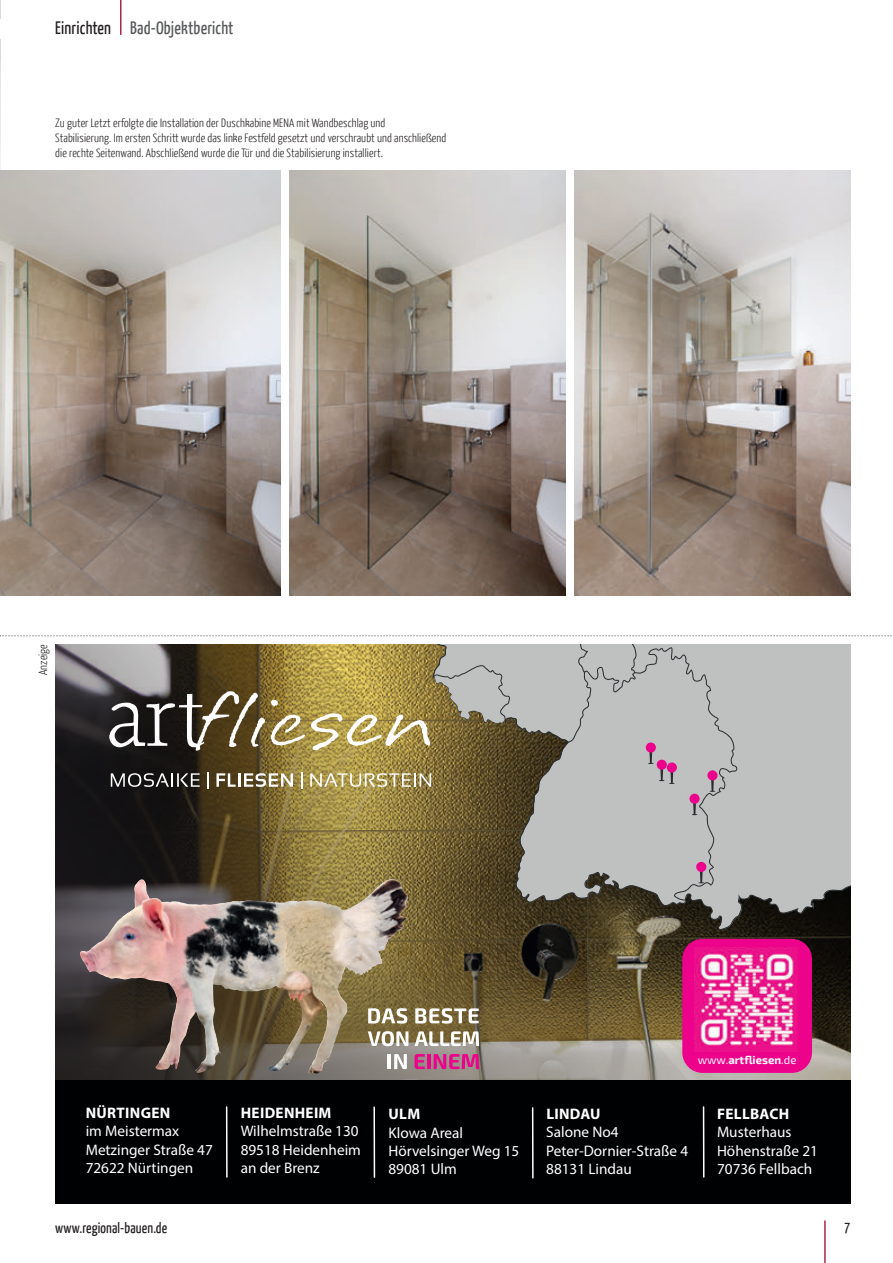
<style>
.page{position:relative;width:893px;height:1263px;background:#fff}
.page>*{position:absolute;margin:0;border:0;box-sizing:border-box;transform-origin:0 0}
.t1{font:18px "Yanone Kaffeesatz";letter-spacing:.01em;color:#57585a}
.t2{font:15.3px/18.3px "Myriad Pro";color:#fff}
.t3{font:15px "Yanone Kaffeesatz";letter-spacing:.01em;color:#231f20}
.t4{font:300 12px/15px "Yanone Kaffeesatz";letter-spacing:.01em;color:#231f20}
.t5{font:700 11.4px "Exo 2.0";color:#fff}
.s1{color:#231f20}
.s2{font-weight:400}
.s3{font-weight:700}
</style>
<div class="page">
<svg style="left:55px;top:644px;width:673px;height:436px;background:#64593e"></svg>
<div style="left:55px;top:1080px;width:795px;height:123px;background:#000103"></div>
<hr style="left:226px;top:1107px;width:2px;height:70px;background:#fff">
<hr style="left:373px;top:1107px;width:2px;height:70px;background:#fff">
<hr style="left:532px;top:1108px;width:2px;height:70px;background:#fff">
<hr style="left:703px;top:1107px;width:1px;height:70px;background:#fff">
<svg style="left:111px;top:773px;width:89px;height:14px"></svg>
<svg style="left:207px;top:772px;width:2px;height:17px"></svg>
<svg style="left:216px;top:773px;width:20px;height:14px"></svg>
<hr style="left:238px;top:773px;width:3px;height:14px;background:#fff">
<svg style="left:244px;top:773px;width:49px;height:14px"></svg>
<svg style="left:301px;top:772px;width:1px;height:17px"></svg>
<svg style="left:310px;top:773px;width:93px;height:14px"></svg>
<svg style="left:109px;top:691px;width:294px;height:60px;background:#887b55"></svg>
<img style="left:80px;top:879px;width:310px;height:178px">
<svg style="left:368px;top:1008px;width:39px;height:15px"></svg>
<svg style="left:415px;top:1008px;width:64px;height:15px"></svg>
<svg style="left:368px;top:1031px;width:40px;height:15px"></svg>
<svg style="left:415px;top:1031px;width:64px;height:15px"></svg>
<hr style="left:388px;top:1054px;width:3px;height:15px;background:#fff">
<svg style="left:394px;top:1054px;width:13px;height:15px"></svg>
<svg style="left:415px;top:1054px;width:10px;height:15px"></svg>
<hr style="left:427px;top:1054px;width:4px;height:15px;background:#ed028c">
<svg style="left:434px;top:1054px;width:45px;height:15px"></svg>
<div style="left:682px;top:939px;width:130px;height:134px;background:#ed028c;border-radius:20px"></div>
<img style="left:695px;top:947px;width:102px;height:105px">
<svg style="left:403px;top:644px;width:447px;height:286px;background:#9d9a8f"></svg>
<div style="left:646px;top:742px;width:10px;height:11px;background:#ed028c;border-radius:50%"></div>
<svg style="left:648px;top:750px;width:27px;height:34px"></svg>
<div style="left:667px;top:762px;width:10px;height:10px;background:#ed028c;border-radius:50%"></div>
<svg style="left:710px;top:779px;width:5px;height:13px"></svg>
<div style="left:707px;top:770px;width:10px;height:10px;background:#ed028c;border-radius:50%"></div>
<svg style="left:692px;top:804px;width:5px;height:11px"></svg>
<div style="left:689px;top:794px;width:11px;height:10px;background:#ed028c;border-radius:50%"></div>
<svg style="left:698px;top:871px;width:6px;height:12px"></svg>
<div style="left:696px;top:862px;width:10px;height:10px;background:#ed028c;border-radius:50%"></div>
<svg style="left:0;top:635px;width:892px;height:1px"></svg>
<img style="left:0;top:0;width:1px;height:170px">
<div style="left:0;top:19px;width:244px;height:19px;background:#fff"></div>
<hr style="left:120px;top:0;width:2px;height:35px;background:#a62b43">
<img style="left:0;top:170px;width:281px;height:425px">
<img style="left:289px;top:170px;width:277px;height:425px">
<img style="left:574px;top:170px;width:276px;height:425px">
<hr style="left:824px;top:1220px;width:2px;height:43px;background:#a62b43">
<p class="t1" style="left:55px;top:17px;width:180px"><span class="s1">Einrichten</span> Bad-Objektbericht</p>
<p class="t4" style="left:55px;top:115px;width:332px">Zu guter Letzt erfolgte die Installation der Duschkabine MENA mit Wandbeschlag und</p>
<p class="t4" style="left:55px;top:130px;width:392px">Stabilisierung. Im ersten Schritt wurde das linke Festfeld gesetzt und verschraubt und anschließend die rechte Seitenwand. Abschließend wurde die Tür und die Stabilisierung installiert.</p>
<p class="t4" style="left:35px;top:675px;width:32px;rotate:-90deg">Anzeige</p>
<p class="t5" style="left:698px;top:1053px;width:100px"><span class="s2">www.</span>artfliesen<span class="s2">.de</span></p>
<p class="t2" style="left:86px;top:1105px;width:129px"><span class="s3">NÜRTINGEN<br></span>im Meistermax<br>Metzinger Straße 47<br>72622 Nürtingen</p>
<p class="t2" style="left:241px;top:1105px;width:122px"><span class="s3">HEIDENHEIM<br></span>Wilhelmstraße 130<br>89518 Heidenheim an der Brenz</p>
<p class="t2" style="left:388px;top:1106px;width:132px"><span class="s3">ULM<br></span>Klowa Areal<br>Hörvelsinger Weg 15<br>89081 Ulm</p>
<p class="t2" style="left:546px;top:1106px;width:144px"><span class="s3">LINDAU<br></span>Salone No4<br>Peter-Dornier-Straße 4<br>88131 Lindau</p>
<p class="t2" style="left:717px;top:1106px;width:102px"><span class="s3">FELLBACH<br></span>Musterhaus<br>Höhenstraße 21<br>70736 Fellbach</p>
<p class="t3" style="left:55px;top:1218px;width:114px">www.regional-bauen.de</p>
<p class="t3" style="left:844px;top:1217px;width:8px">7</p>
</div>
